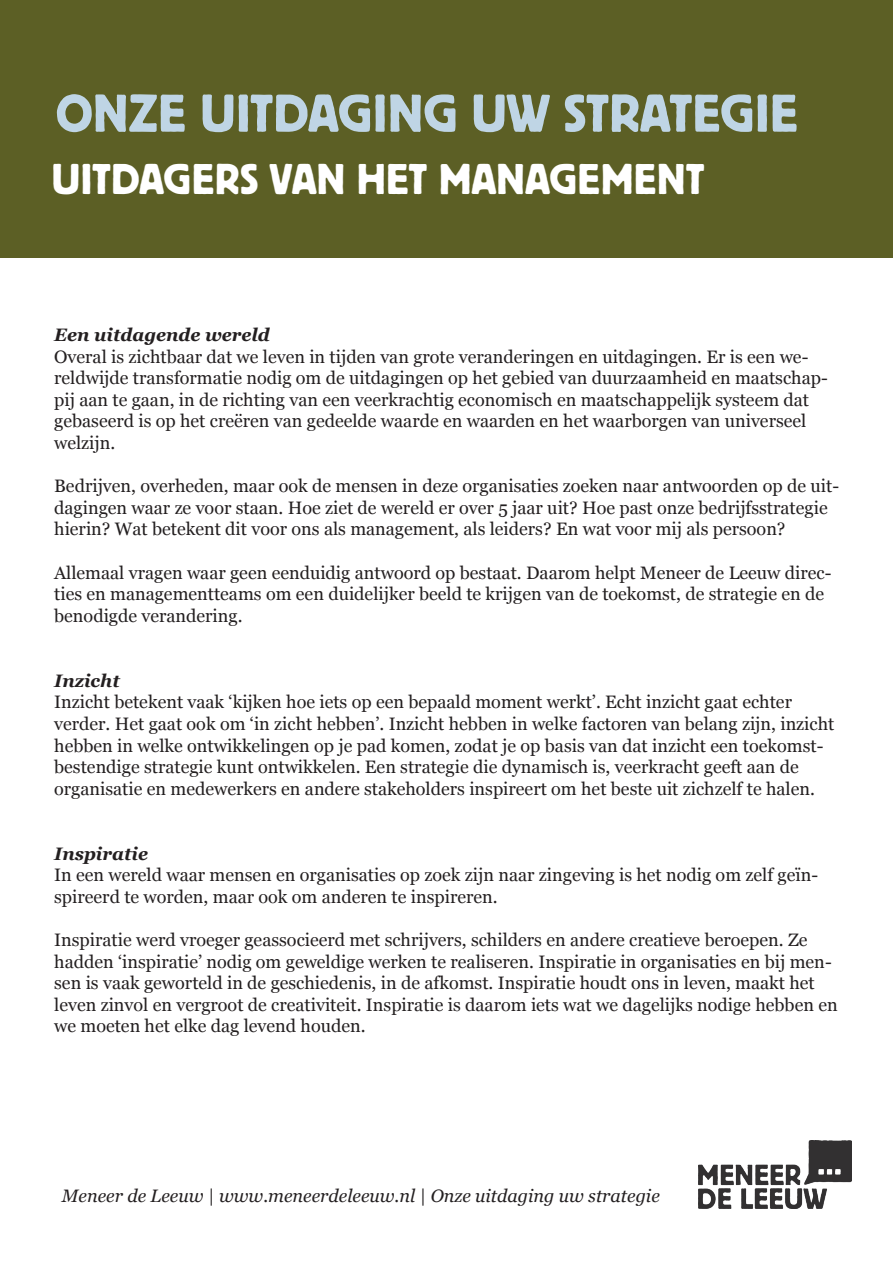
<style>
.page{position:relative;width:893px;height:1263px;background:#fff}
.page>*{position:absolute;margin:0;border:0;box-sizing:border-box;transform-origin:0 0}
.t1{font:55.5px "Platz";color:#bfd5e5}
.t2{font:45px "Platz";color:#fff}
.t3{font:18px/21.6px "Georgia";color:#231f20}
.t4{font:italic 18px "Georgia";color:#231f20}
.t5{font:italic 700 18px "Georgia";color:#231f20}
</style>
<div class="page">
<img style="left:699px;top:1141px;width:153px;height:68px">
<div style="left:0;top:0;width:893px;height:258px;background:#5c5f25"></div>
<p class="t1" style="left:56px;top:83px;width:744px">ONZE UITDAGING UW STRATEGIE</p>
<p class="t2" style="left:52px;top:154px;width:654px">UITDAGERS VAN HET MANAGEMENT</p>
<p class="t5" style="left:54px;top:321px;width:217px">Een uitdagende wereld</p>
<p class="t3" style="left:54px;top:345px;width:775px">Overal is zichtbaar dat we leven in tijden van grote veranderingen en uitdagingen. Er is een we&shy;reldwijde transformatie nodig om de uitdagingen op het gebied van duurzaamheid en maatschap&shy;pij aan te gaan, in de richting van een veerkrachtig economisch en maatschappelijk systeem dat gebaseerd is op het creëren van gedeelde waarde en waarden en het waarborgen van universeel welzijn.</p>
<p class="t3" style="left:54px;top:474px;width:786px">Bedrijven, overheden, maar ook de mensen in deze organisaties zoeken naar antwoorden op de uit&shy;dagingen waar ze voor staan. Hoe ziet de wereld er over 5 jaar uit? Hoe past onze bedrijfsstrategie hierin? Wat betekent dit voor ons als management, als leiders? En wat voor mij als persoon?</p>
<p class="t3" style="left:54px;top:561px;width:779px">Allemaal vragen waar geen eenduidig antwoord op bestaat. Daarom helpt Meneer de Leeuw direc&shy;ties en managementteams om een duidelijker beeld te krijgen van de toekomst, de strategie en de benodigde verandering.</p>
<p class="t5" style="left:54px;top:667px;width:67px">Inzicht</p>
<p class="t3" style="left:54px;top:690px;width:782px">Inzicht betekent vaak ‘kijken hoe iets op een bepaald moment werkt’. Echt inzicht gaat echter verder. Het gaat ook om ‘in zicht hebben’. Inzicht hebben in welke factoren van belang zijn, inzicht hebben in welke ontwikkelingen op je pad komen, zodat je op basis van dat inzicht een toekomst&shy;bestendige strategie kunt ontwikkelen. Een strategie die dynamisch is, veerkracht geeft aan de organisatie en medewerkers en andere stakeholders inspireert om het beste uit zichzelf te halen.</p>
<p class="t5" style="left:54px;top:840px;width:95px">Inspiratie</p>
<p class="t3" style="left:54px;top:863px;width:765px">In een wereld waar mensen en organisaties op zoek zijn naar zingeving is het nodig om zelf geïn&shy;spireerd te worden, maar ook om anderen te inspireren.</p>
<p class="t3" style="left:54px;top:928px;width:785px">Inspiratie werd vroeger geassocieerd met schrijvers, schilders en andere creatieve beroepen. Ze hadden ‘inspiratie’ nodig om geweldige werken te realiseren. Inspiratie in organisaties en bij men&shy;sen is vaak geworteld in de geschiedenis, in de afkomst. Inspiratie houdt ons in leven, maakt het leven zinvol en vergroot de creativiteit. Inspiratie is daarom iets wat we dagelijks nodige hebben en we moeten het elke dag levend houden.</p>
<p class="t4" style="left:62px;top:1183px;width:599px">Meneer de Leeuw | www.meneerdeleeuw.nl | Onze uitdaging uw strategie</p>
</div>
